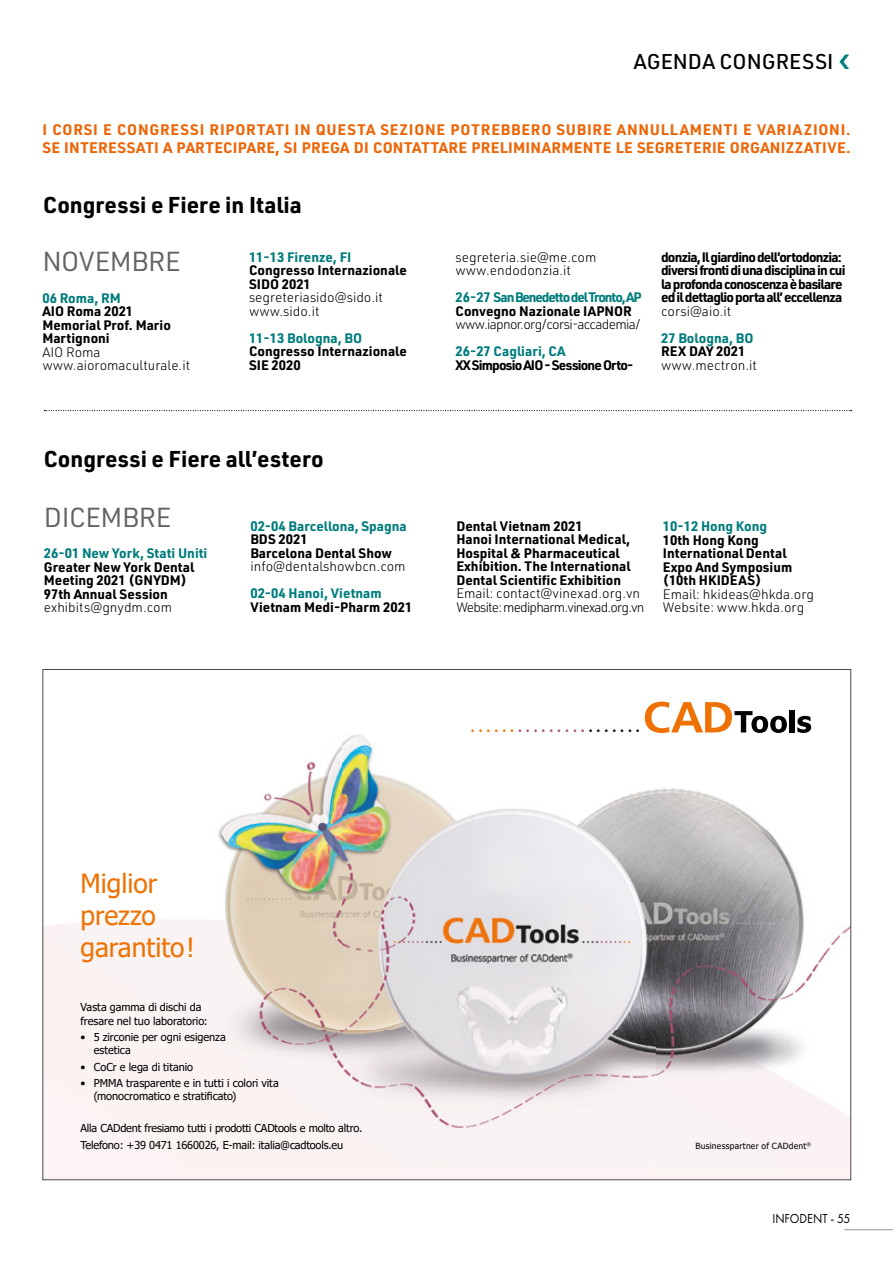
<style>
.page{position:relative;width:893px;height:1263px;background:#fff}
.page>*{position:absolute;margin:0;border:0;box-sizing:border-box;transform-origin:0 0}
.t1{font:27px "URWDIN";letter-spacing:-.02em;color:#646363}
.t2{font:26.4px/31.7px "Tahoma";color:#ee7203}
.t3{font:700 22.5px "URWDIN";color:#000}
.t4{font:500 21px "URWDIN";color:#000}
.t5{font:700 16.35px "Lato";color:#a84d6f}
.t6{font:700 15px/18px "URWDIN";letter-spacing:.045em;color:#ec6608}
.t7{font:700 13.5px/13.5px "URWDIN";color:#000}
.t8{font:300 13.5px/13.5px "URWDIN";color:#000}
.t9{font:700 13.5px/13.5px "URWDIN";letter-spacing:-.06em;color:#000}
.t10{font:700 13.5px "URWDIN";color:#007c7c}
.t11{font:300 13.5px/13.5px "URWDIN";letter-spacing:-.045em;color:#000}
.t12{font:300 13.5px "URWDIN";letter-spacing:-.05em;color:#000}
.t13{font:700 13.5px "URWDIN";letter-spacing:-.08em;color:#007c7c}
.t14{font:13.5px "Futura PT";color:#000;scale:.9 1}
.t15{font:10.95px/13.4px "Tahoma";letter-spacing:-.01em;color:#000}
.t16{font:8.55px "Tahoma";letter-spacing:.03em;color:#000}
.s1{color:#ee7203}
.s2{color:#000}
</style>
<div class="page">
<hr style="left:844px;top:1229px;width:49px;height:1px;background:#8d9091">
<svg style="left:44px;top:410px;width:808px;height:1px"></svg>
<img style="left:45px;top:710px;width:804px;height:468px">
<div style="left:790px;top:710px;width:5px;height:22px;background:#000"></div>
<svg style="left:797px;top:716px;width:14px;height:17px"></svg>
<svg style="left:645px;top:702px;width:142px;height:31px"></svg>
<h3 class="t4" style="left:634px;top:47px;width:201px">AGENDA CONGRESSI</h3>
<p class="t6" style="left:43px;top:120px;width:810px">I CORSI E CONGRESSI RIPORTATI IN QUESTA SEZIONE POTREBBERO SUBIRE ANNULLAMENTI E VARIAZIONI.<br>SE INTERESSATI A PARTECIPARE, SI PREGA DI CONTATTARE PRELIMINARMENTE LE SEGRETERIE ORGANIZZATIVE.</p>
<h3 class="t3" style="left:43px;top:189px;width:260px">Congressi e Fiere in Italia</h3>
<h1 class="t1" style="left:42px;top:244px;width:140px">NOVEMBRE</h1>
<p class="t10" style="left:42px;top:289px;width:80px">06 Roma, RM</p>
<p class="t7" style="left:42px;top:304px;width:130px">AIO Roma 2021<br>Memorial Prof. Mario<br>Martignoni</p>
<p class="t8" style="left:42px;top:345px;width:149px">AIO Roma www.aioromaculturale.it</p>
<p class="t10" style="left:249px;top:248px;width:104px">11-13 Firenze, FI</p>
<p class="t7" style="left:249px;top:263px;width:159px">Congresso Internazionale<br>SIDO 2021</p>
<p class="t8" style="left:249px;top:290px;width:135px">segreteriasido@sido.it www.sido.it</p>
<p class="t10" style="left:249px;top:329px;width:115px">11-13 Bologna, BO</p>
<p class="t7" style="left:249px;top:344px;width:159px">Congresso Internazionale<br>SIE 2020</p>
<h3 class="t3" style="left:44px;top:443px;width:281px">Congressi e Fiere all’estero</h3>
<h1 class="t1" style="left:44px;top:499px;width:129px">DICEMBRE</h1>
<p class="t10" style="left:44px;top:544px;width:165px">26-01 New York, Stati Uniti</p>
<p class="t7" style="left:44px;top:559px;width:152px">Greater New York Dental<br>Meeting 2021 (GNYDM)<br>97th Annual Session</p>
<p class="t8" style="left:44px;top:600px;width:130px">exhibits@gnydm.com</p>
<p class="t10" style="left:250px;top:517px;width:158px">02-04 Barcellona, Spagna</p>
<p class="t7" style="left:250px;top:532px;width:143px">BDS 2021<br>Barcelona Dental Show</p>
<p class="t8" style="left:250px;top:559px;width:157px">info@dentalshowbcn.com</p>
<p class="t10" style="left:250px;top:584px;width:133px">02-04 Hanoi, Vietnam</p>
<p class="t7" style="left:250px;top:600px;width:163px">Vietnam Medi-Pharm 2021</p>
<p class="t8" style="left:455px;top:250px;width:142px">segreteria.sie@me.com www.endodonzia.it</p>
<p class="t13" style="left:455px;top:288px;width:188px">26-27 San Benedetto del Tronto, AP</p>
<p class="t7" style="left:455px;top:303px;width:178px">Convegno Nazionale IAPNOR</p>
<p class="t12" style="left:455px;top:316px;width:187px">www.iapnor.org/corsi-accademia/</p>
<p class="t10" style="left:455px;top:342px;width:112px">26-27 Cagliari, CA</p>
<p class="t9" style="left:455px;top:357px;width:180px">XX Simposio AIO - Sessione Orto-</p>
<p class="t9" style="left:661px;top:249px;width:186px">donzia, Il giardino dell’ortodonzia: diversi fronti di una disciplina in cui la profonda conoscenza è basilare ed il dettaglio porta all’ eccellenza</p>
<p class="t8" style="left:661px;top:304px;width:72px">corsi@aio.it</p>
<p class="t10" style="left:661px;top:329px;width:94px">27 Bologna, BO</p>
<p class="t7" style="left:661px;top:344px;width:86px">REX DAY 2021</p>
<p class="t8" style="left:661px;top:358px;width:97px">www.mectron.it</p>
<p class="t7" style="left:456px;top:519px;width:176px">Dental Vietnam 2021<br>Hanoi International Medical,<br>Hospital &amp; Pharmaceutical<br>Exhibition. The International<br>Dental Scientific Exhibition</p>
<p class="t11" style="left:456px;top:586px;width:190px">Email: contact@vinexad.org.vn<br>Website: medipharm.vinexad.org.vn</p>
<p class="t10" style="left:663px;top:517px;width:106px">10-12 Hong Kong</p>
<p class="t7" style="left:663px;top:532px;width:131px">10th Hong Kong<br>International Dental<br>Expo And Symposium (10th HKIDEAS)</p>
<p class="t8" style="left:663px;top:587px;width:153px">Email: hkideas@hkda.org<br>Website: www.hkda.org</p>
<p class="t5" style="left:471px;top:714px;width:170px"><span class="s1">. . . .. .</span> . . . . . . . . . <span class="s2">. .. . . . .</span></p>
<h2 class="t2" style="left:80px;top:869px;width:116px">Miglior prezzo garantito!</h2>
<p class="t15" style="left:80px;top:1001px;width:129px">Vasta gamma di dischi da fresare nel tuo laboratorio:</p>
<p class="t15" style="left:94px;top:1031px;width:133px;text-indent:-13px">• 5 zirconie per ogni esigenza estetica</p>
<p class="t15" style="left:80px;top:1061px;width:114px">• CoCr e lega di titanio</p>
<p class="t15" style="left:94px;top:1077px;width:186px;text-indent:-13px">• PMMA trasparente e in tutti i colori vita (monocromatico e stratificato)</p>
<p class="t15" style="left:80px;top:1121px;width:283px;line-height:16.4px">Alla CADdent fresiamo tutti i prodotti CADtools e molto altro.<br>Telefono: +39 0471 1660026, E-mail: italia@cadtools.eu</p>
<p class="t16" style="left:695px;top:1140px;width:117px">Businesspartner of CADdent<sup>®</sup></p>
<p class="t14" style="left:772px;top:1210px;width:88px">INFODENT - 55</p>
</div>
